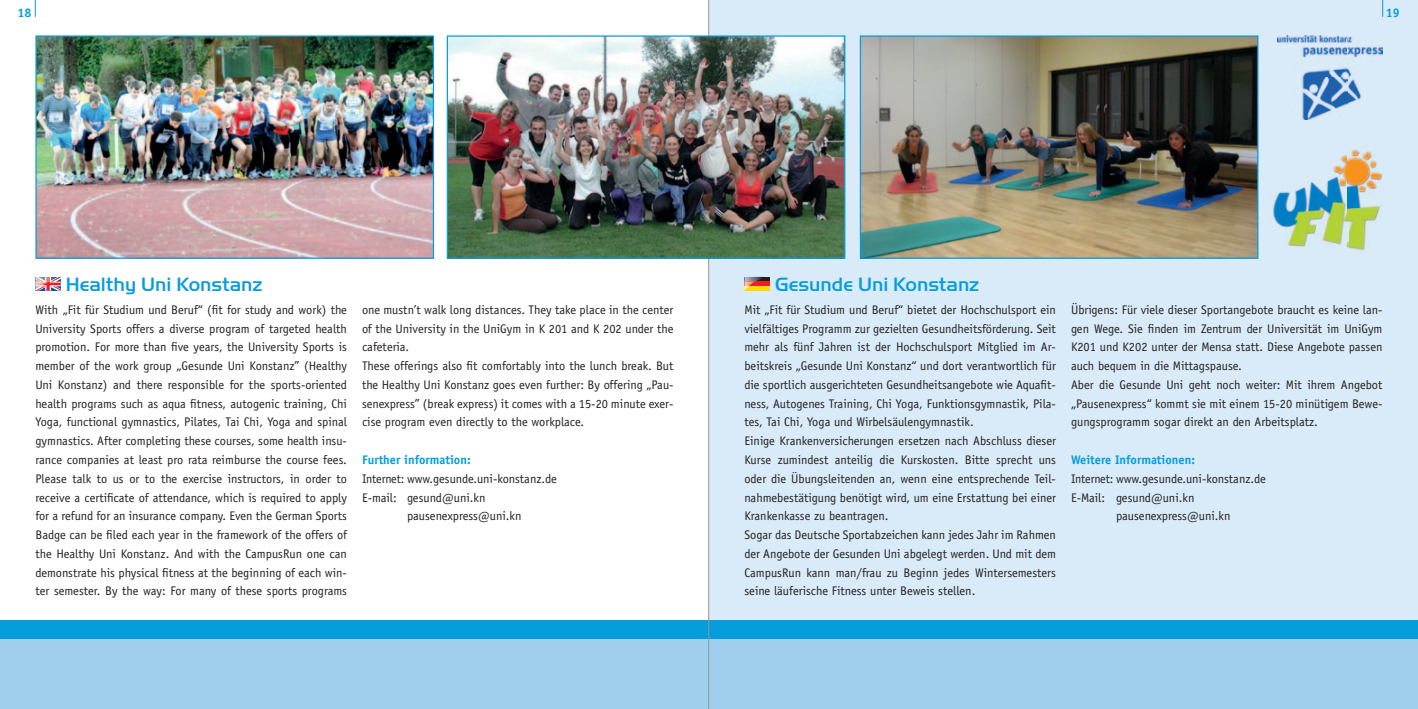
<style>
.page{position:relative;width:1418px;height:709px;background:#fff}
.page>*{position:absolute;margin:0;border:0;box-sizing:border-box;transform-origin:0 0}
.t1{font:500 20px "Handel Gothic EF";color:#069ddc}
.t2{font:12.5px/18.8px "Officina Sans Std";color:#231f20}
.t3{font:12.5px "Officina Sans Std";color:#231f20;scale:.96 1}
.t4{font:700 12.5px "Officina Sans Std";color:#069ddc}
</style>
<div class="page">
<div style="left:709px;top:0;width:708px;height:629px;background:#d9ebf8"></div>
<div style="left:0;top:627px;width:1417px;height:82px;background:#a0cfee"></div>
<div style="left:0;top:619px;width:1417px;height:19px;background:#069ddc"></div>
<svg style="left:35px;top:0;width:1px;height:17px"></svg>
<svg style="left:1382px;top:0;width:1px;height:17px"></svg>
<hr style="left:708px;top:0;width:1px;height:709px;background:#939598">
<img style="left:37px;top:37px;width:395px;height:220px">
<div style="left:35px;top:35px;width:399px;height:224px;border:1px solid #069ddc"></div>
<img style="left:449px;top:37px;width:394px;height:220px">
<div style="left:447px;top:35px;width:398px;height:224px;border:1px solid #069ddc"></div>
<img style="left:861px;top:37px;width:395px;height:220px">
<div style="left:859px;top:35px;width:399px;height:224px;border:1px solid #069ddc"></div>
<svg style="left:35px;top:277px;width:26px;height:13px"></svg>
<hr style="left:744px;top:277px;width:26px;height:4px;background:#231f20">
<hr style="left:744px;top:286px;width:26px;height:4px;background:#ffdc01">
<div style="left:744px;top:281px;width:26px;height:5px;background:#ee1d23"></div>
<img style="left:744px;top:277px;width:18px;height:4px">
<svg style="left:744px;top:281px;width:11px;height:9px"></svg>
<img style="left:1277px;top:35px;width:105px;height:85px">
<img style="left:1273px;top:149px;width:110px;height:102px">
<p class="t4" style="left:17px;top:5px;width:15px">18</p>
<p class="t4" style="left:1385px;top:5px;width:15px">19</p>
<h1 class="t1" style="left:66px;top:272px;width:198px">Healthy Uni Konstanz</h1>
<h1 class="t1" style="left:775px;top:272px;width:206px">Gesunde Uni Konstanz</h1>
<p class="t2" style="left:35px;top:300px;width:313px;text-align:justify">With „Fit für Studium und Beruf“ (fit for study and work) the University Sports offers a diverse program of targeted health promotion. For more than five years, the University Sports is member of the work group „Gesunde Uni Konstanz” (Healthy Uni Konstanz) and there responsible for the sports-oriented health programs such as aqua fitness, autogenic training, Chi Yoga, functional gymnastics, Pilates, Tai Chi, Yoga and spinal gymnastics. After completing these courses, some health insu&shy;rance companies at least pro rata reimburse the course fees.<br>Please talk to us or to the exercise instructors, in order to receive a certificate of attendance, which is required to apply for a refund for an insurance company. Even the German Sports Badge can be filed each year in the framework of the offers of the Healthy Uni Konstanz. And with the CampusRun one can demonstrate his physical fitness at the beginning of each win&shy;ter semester. By the way: For many of these sports programs</p>
<p class="t2" style="left:362px;top:300px;width:313px">one mustn’t walk long distances. They take place in the center of the University in the UniGym in K 201 and K 202 under the cafeteria.<br>These offerings also fit comfortably into the lunch break. But the Healthy Uni Konstanz goes even further: By offering „Pau&shy;senexpress” (break express) it comes with a 15-20 minute exer&shy;cise program even directly to the workplace.</p>
<p class="t4" style="left:362px;top:452px;width:110px">Further information:</p>
<p class="t3" style="left:362px;top:471px;width:204px">Internet: www.gesunde.uni-konstanz.de</p>
<p class="t2" style="left:362px;top:488px;width:125px">E-mail: gesund@uni.kn</p>
<p class="t2" style="left:407px;top:506px;width:116px">pausenexpress@uni.kn</p>
<p class="t2" style="left:744px;top:300px;width:313px">Mit „Fit für Studium und Beruf“ bietet der Hochschulsport ein vielfältiges Programm zur gezielten Gesundheitsförderung. Seit mehr als fünf Jahren ist der Hochschulsport Mitglied im Ar&shy;beitskreis „Gesunde Uni Konstanz“ und dort verantwortlich für die sportlich ausgerichteten Gesundheitsangebote wie Aquafit&shy;ness, Autogenes Training, Chi Yoga, Funktionsgymnastik, Pila&shy;tes, Tai Chi, Yoga und Wirbelsäulengymnastik.<br>Einige Krankenversicherungen ersetzen nach Abschluss dieser Kurse zumindest anteilig die Kurskosten. Bitte sprecht uns oder die Übungsleitenden an, wenn eine entsprechende Teil&shy;nahmebestätigung benötigt wird, um eine Erstattung bei einer Krankenkasse zu beantragen.<br>Sogar das Deutsche Sportabzeichen kann jedes Jahr im Rahmen der Angebote der Gesunden Uni abgelegt werden. Und mit dem CampusRun kann man/frau zu Beginn jedes Wintersemesters seine läuferische Fitness unter Beweis stellen.</p>
<p class="t2" style="left:1071px;top:300px;width:313px">Übrigens: Für viele dieser Sportangebote braucht es keine lan&shy;gen Wege. Sie finden im Zentrum der Universität im UniGym K201 und K202 unter der Mensa statt. Diese Angebote passen auch bequem in die Mittagspause.<br>Aber die Gesunde Uni geht noch weiter: Mit ihrem Angebot „Pausenexpress“ kommt sie mit einem 15-20 minütigem Bewe&shy;gungsprogramm sogar direkt an den Arbeitsplatz.</p>
<p class="t4" style="left:1071px;top:452px;width:125px">Weitere Informationen:</p>
<p class="t3" style="left:1070px;top:471px;width:204px">Internet: www.gesunde.uni-konstanz.de</p>
<p class="t2" style="left:1070px;top:488px;width:125px">E-Mail: gesund@uni.kn</p>
<p class="t2" style="left:1115px;top:506px;width:116px">pausenexpress@uni.kn</p>
</div>
